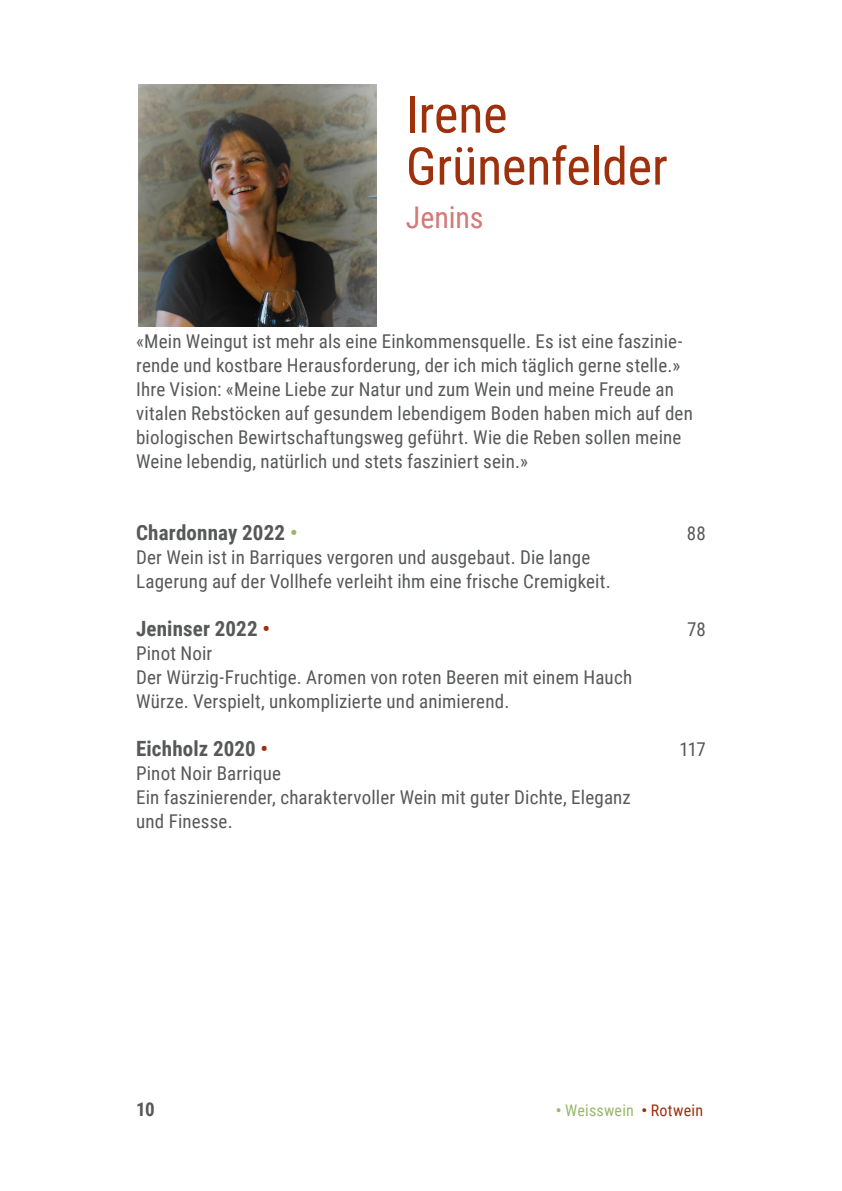
<style>
.page{position:relative;width:842px;height:1191px;background:#fff}
.page>*{position:absolute;margin:0;border:0;box-sizing:border-box;transform-origin:0 0}
.H1_Titel{font:52px/52px "Roboto Condensed";letter-spacing:-.005em;color:#9e300c}
.H2_Titel_Weinproduzenten{font:30px "Roboto Condensed";letter-spacing:-.005em;color:#d47977}
.H3_Untertitel{font:700 21px "Roboto Condensed";letter-spacing:.01em;color:#57585a}
.Lauftext{font:19px/24px "Roboto Condensed";letter-spacing:.01em;color:#57585a}
.H3_Untertitel-2{font:19px "Roboto Condensed";letter-spacing:-.015em;color:#57585a}
.Legende{font:700 19px "Roboto Condensed";color:#57585a}
.t1{font:16px "Roboto Condensed";letter-spacing:.015em;color:#9ab66c}
.s1{color:#9ab66c}
.s2{color:#9e300c}
.s3{font-weight:700}
.s4{font-weight:700;color:#9e300c}
</style>
<div class="page">
<img style="left:138px;top:84px;width:238px;height:242px">
<p class="H1_Titel" style="left:406px;top:86px;width:263px">Irene<br>Grünenfelder</p>
<p class="H2_Titel_Weinproduzenten" style="left:406px;top:196px;width:79px">Jenins</p>
<p class="Lauftext" style="left:136px;top:329px;width:558px">«Mein Weingut ist mehr als eine Einkommensquelle. Es ist eine faszinie&shy;rende und kostbare Herausforderung, der ich mich täglich gerne stelle.» Ihre Vision: «Meine Liebe zur Natur und zum Wein und meine Freude an vitalen Rebstöcken auf gesundem lebendigem Boden haben mich auf den biologischen Bewirtschaftungsweg geführt. Wie die Reben sollen meine Weine lebendig, natürlich und stets fasziniert sein.»</p>
<p class="H3_Untertitel" style="left:136px;top:518px;width:163px">Chardonnay 2022 <span class="s1">•</span></p>
<p class="H3_Untertitel-2" style="left:687px;top:520px;width:21px">88</p>
<p class="Lauftext" style="left:136px;top:545px;width:456px">Der Wein ist in Barriques vergoren und ausgebaut. Die lange</p>
<p class="Lauftext" style="left:136px;top:569px;width:476px">Lagerung auf der Vollhefe verleiht ihm eine frische Cremigkeit.</p>
<p class="H3_Untertitel" style="left:136px;top:614px;width:136px">Jeninser 2022 <span class="s2">•</span></p>
<p class="H3_Untertitel-2" style="left:687px;top:616px;width:20px">78</p>
<p class="Lauftext" style="left:136px;top:641px;width:78px">Pinot Noir</p>
<p class="Lauftext" style="left:136px;top:665px;width:498px">Der Würzig-Fruchtige. Aromen von roten Beeren mit einem Hauch<br>Würze. Verspielt, unkomplizierte und animierend.</p>
<p class="H3_Untertitel" style="left:136px;top:734px;width:134px">Eichholz 2020 <span class="s2">•</span></p>
<p class="H3_Untertitel-2" style="left:679px;top:736px;width:28px">117</p>
<p class="Lauftext" style="left:136px;top:761px;width:146px">Pinot Noir Barrique</p>
<p class="Lauftext" style="left:136px;top:785px;width:496px">Ein faszinierender, charaktervoller Wein mit guter Dichte, Eleganz und Finesse.</p>
<p class="Legende" style="left:136px;top:1096px;width:20px">10</p>
<p class="t1" style="left:556px;top:1099px;width:149px"><span class="s3">•</span> Weisswein <span class="s4">•</span> <span class="s2">Rotwein</span></p>
</div>
